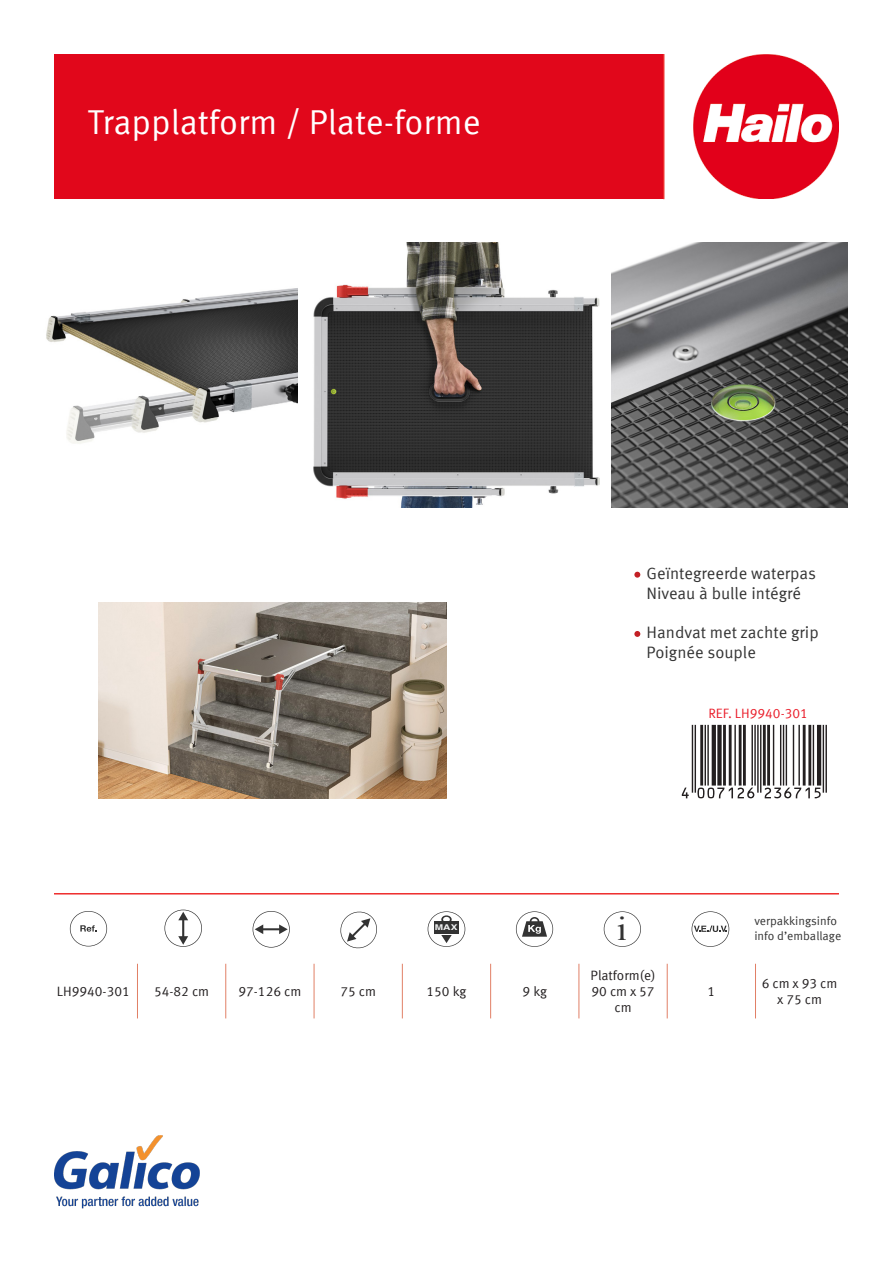
<style>
.page{position:relative;width:893px;height:1263px;background:#fff}
.page>*{position:absolute;margin:0;border:0;box-sizing:border-box;transform-origin:0 0}
.t1{font:34.5px "Meta Offc Norm";color:#fff}
.t2{font:33.6px "Mongolian Baiti";color:#333;scale:1.09 1}
.t3{font:16.5px "Meta Offc Norm";color:#333}
.t4{font:13.5px/16.2px "Meta Offc Norm";color:#231f20;text-align:center}
.t5{font:13.5px "Meta Offc Norm";color:#ea1c29}
.t6{font:12px "Meta Offc Norm";color:#333}
.t7{font:700 7.95px "Helvetica LT Std";color:#f2f3f4;scale:1.28 1}
</style>
<div class="page">
<div style="left:54px;top:54px;width:609px;height:144px;background:#e1071b"></div>
<img style="left:694px;top:54px;width:145px;height:144px">
<hr style="left:54px;top:893px;width:785px;height:1px;background:#ee2d2d">
<img style="left:54px;top:1135px;width:145px;height:74px">
<hr style="left:663px;top:54px;width:1px;height:145px;background:#ee2d2d">
<svg style="left:70px;top:911px;width:37px;height:35px"></svg>
<svg style="left:253px;top:911px;width:37px;height:36px"></svg>
<svg style="left:164px;top:910px;width:38px;height:37px"></svg>
<svg style="left:692px;top:911px;width:37px;height:36px"></svg>
<svg style="left:604px;top:911px;width:37px;height:36px"></svg>
<svg style="left:516px;top:911px;width:37px;height:36px"></svg>
<svg style="left:428px;top:911px;width:37px;height:36px"></svg>
<hr style="left:137px;top:964px;width:1px;height:54px;background:#e18066">
<hr style="left:225px;top:964px;width:1px;height:54px;background:#e18066">
<hr style="left:314px;top:964px;width:1px;height:54px;background:#e18066">
<hr style="left:402px;top:964px;width:1px;height:54px;background:#e18066">
<hr style="left:490px;top:964px;width:1px;height:54px;background:#e18066">
<hr style="left:579px;top:964px;width:1px;height:54px;background:#e18066">
<hr style="left:667px;top:964px;width:1px;height:54px;background:#e18066">
<hr style="left:755px;top:964px;width:1px;height:54px;background:#e18066">
<img style="left:313px;top:242px;width:286px;height:266px">
<img style="left:46px;top:288px;width:252px;height:156px">
<img style="left:611px;top:242px;width:236px;height:266px">
<svg style="left:340px;top:911px;width:37px;height:38px"></svg>
<img style="left:98px;top:602px;width:348px;height:196px">
<svg style="left:682px;top:725px;width:145px;height:73px"></svg>
<svg style="left:634px;top:572px;width:6px;height:6px"></svg>
<svg style="left:634px;top:631px;width:6px;height:6px"></svg>
<p class="t1" style="left:88px;top:102px;width:395px">Trapplatform / Plate-forme</p>
<p class="t3" style="left:646px;top:563px;width:171px">Geïntegreerde waterpas</p>
<p class="t3" style="left:646px;top:583px;width:156px">Niveau à bulle intégré</p>
<p class="t3" style="left:646px;top:623px;width:174px">Handvat met zachte grip</p>
<p class="t3" style="left:646px;top:643px;width:111px">Poignée souple</p>
<p class="t5" style="left:708px;top:706px;width:101px">REF. LH9940-301</p>
<p class="t7" style="left:435px;top:922px;width:19px">MAX</p>
<p class="t4" style="left:57px;top:984px;width:74px">LH9940-301</p>
<p class="t4" style="left:154px;top:984px;width:57px">54-82 cm</p>
<p class="t4" style="left:238px;top:984px;width:64px">97-126 cm</p>
<p class="t4" style="left:340px;top:984px;width:37px">75 cm</p>
<p class="t4" style="left:427px;top:984px;width:41px">150 kg</p>
<p class="t4" style="left:523px;top:984px;width:26px">9 kg</p>
<h2 class="t2" style="left:617px;top:911px;width:11px">i</h2>
<p class="t6" style="left:754px;top:914px;width:84px">verpakkingsinfo</p>
<p class="t6" style="left:754px;top:928px;width:88px">info d’emballage</p>
<p class="t4" style="left:591px;top:967px;width:66px">Platform(e)</p>
<p class="t4" style="left:592px;top:984px;width:65px">90 cm x 57 cm</p>
<p class="t4" style="left:707px;top:984px;width:9px">1</p>
<p class="t4" style="left:762px;top:976px;width:77px">6 cm x 93 cm x 75 cm</p>
</div>
